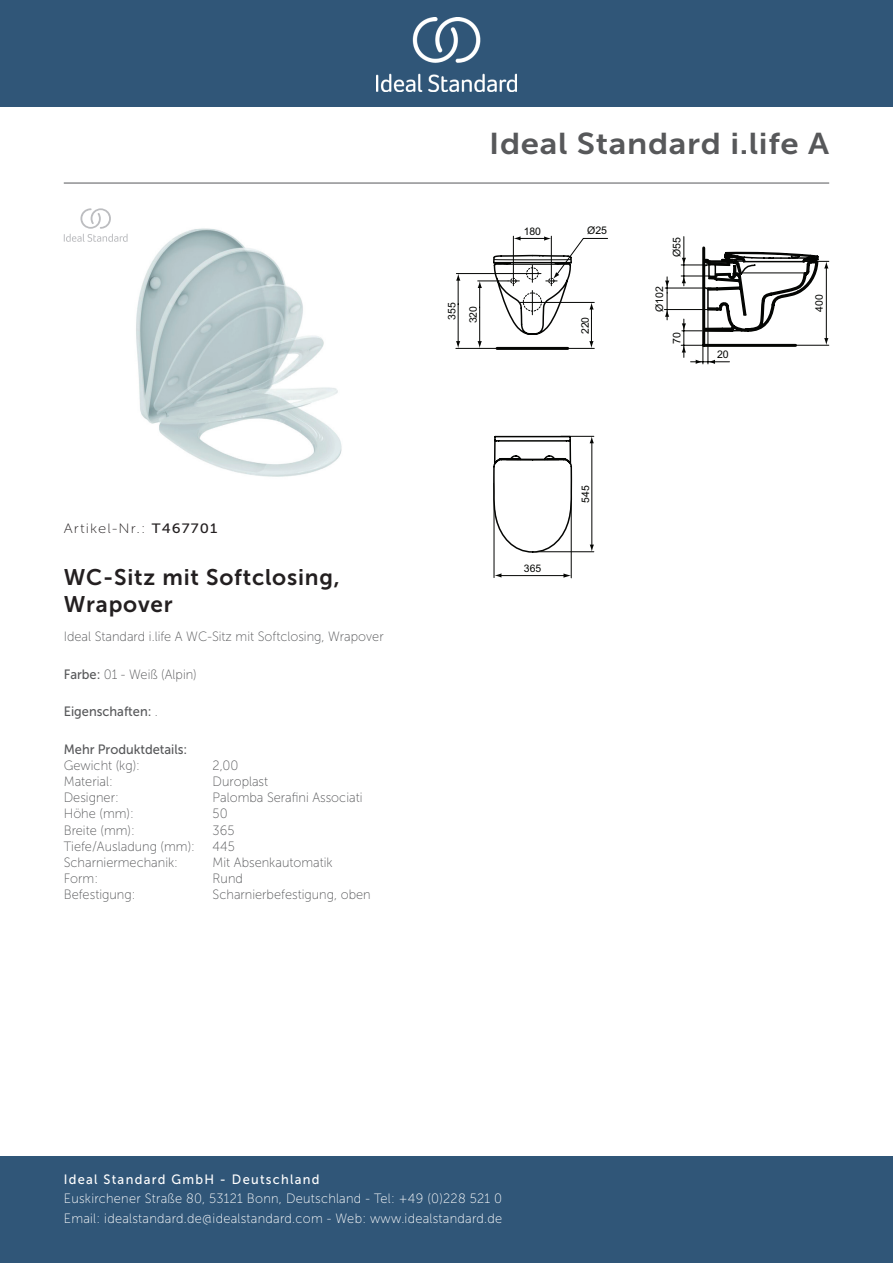
<style>
.page{position:relative;width:893px;height:1263px;background:#fff}
.page>*{position:absolute;margin:0;border:0;box-sizing:border-box;transform-origin:0 0}
._001_Produkttyp{font:30px "Museo Sans 700";letter-spacing:.02em;color:#57585a;scale:1.1 1}
.t1{font:22.5px/27px "Museo Sans 700";letter-spacing:.035em;color:#231f20}
.t2{font:13.5px/19.5px "Museo Sans 100";letter-spacing:.02em;color:#fff;scale:.95 1}
.Marketing_Descriptio{font:13.5px "Museo Sans 100";color:#57585a;scale:.95 1}
.Fixing{font:13.5px "Museo Sans 100";color:#57585a;scale:.95 1}
.Hinge_Mechanism{font:13.5px "Museo Sans 100";color:#57585a;scale:.95 1}
.Features{font:13.5px "Museo Sans 500";color:#57585a;scale:.95 1}
.Designer{font:13.5px "Museo Sans 100";color:#57585a;scale:.95 1}
.t3{font:13.5px "Museo Sans 500";letter-spacing:.1em;color:#fff;scale:.95 1}
.Depth__mm{font:13.5px "Museo Sans 100";color:#57585a;scale:.95 1}
.Colour{font:13.5px "Museo Sans 100";color:#57585a;scale:.95 1}
.t4{font:13.5px "Museo Sans 100";letter-spacing:.075em;color:#231f20;scale:1.1 1}
.Material{font:13.5px "Museo Sans 100";color:#57585a;scale:.95 1}
.Net_Weight__kg{font:13.5px "Museo Sans 100";color:#57585a;scale:.95 1}
.Width__mm{font:13.5px "Museo Sans 100";color:#57585a;scale:.95 1}
.Height__mm{font:13.5px "Museo Sans 100";color:#57585a;scale:.95 1}
.Shape{font:13.5px "Museo Sans 100";color:#57585a;scale:.95 1}
.t5{font:10.5px "Arial";color:#040503}
.t6{font:10.35px/21.6px "Arial";color:#040503;text-align:center}
.s1{font-family:"Museo Sans 500"}
.s2{font-family:"Museo Sans 100"}
</style>
<div class="page">
<div style="left:0;top:1157px;width:893px;height:106px;background:#305678"></div>
<div style="left:0;top:0;width:893px;height:107px;background:#305678"></div>
<img style="left:376px;top:18px;width:141px;height:73px">
<hr style="left:64px;top:183px;width:765px;height:1px;background:#57585a">
<img style="left:136px;top:228px;width:206px;height:249px">
<hr style="left:494px;top:483px;width:1px;height:95px;background:#040503">
<hr style="left:571px;top:490px;width:1px;height:88px;background:#040503">
<hr style="left:561px;top:436px;width:33px;height:1px;background:#040503">
<hr style="left:591px;top:441px;width:1px;height:105px;background:#040503">
<svg style="left:590px;top:436px;width:4px;height:7px"></svg>
<svg style="left:590px;top:545px;width:4px;height:6px"></svg>
<hr style="left:500px;top:575px;width:65px;height:1px;background:#040503">
<svg style="left:563px;top:573px;width:8px;height:5px"></svg>
<svg style="left:494px;top:573px;width:7px;height:4px"></svg>
<hr style="left:533px;top:551px;width:61px;height:1px;background:#040503">
<hr style="left:458px;top:304px;width:1px;height:41px;background:#040503">
<svg style="left:456px;top:274px;width:4px;height:30px"></svg>
<svg style="left:456px;top:341px;width:4px;height:7px"></svg>
<hr style="left:456px;top:273px;width:85px;height:1px;background:#040503">
<hr style="left:479px;top:307px;width:1px;height:38px;background:#040503">
<svg style="left:478px;top:282px;width:4px;height:25px"></svg>
<svg style="left:478px;top:341px;width:4px;height:7px"></svg>
<hr style="left:478px;top:281px;width:30px;height:1px;background:#040503">
<hr style="left:456px;top:348px;width:138px;height:1px;background:#040503">
<svg style="left:492px;top:236px;width:337px;height:128px"></svg>
<svg style="left:493px;top:435px;width:80px;height:118px"></svg>
<svg style="left:64px;top:208px;width:64px;height:34px"></svg>
<p class="_001_Produkttyp" style="left:489px;top:127px;width:311px">Ideal Standard i.life A</p>
<p class="t4" style="left:64px;top:521px;width:141px">Artikel-Nr.: <span class="s1">T467701</span></p>
<p class="t1" style="left:64px;top:564px;width:278px">WC-Sitz mit Softclosing,<br>Wrapover</p>
<p class="Marketing_Descriptio" style="left:64px;top:629px;width:338px">Ideal Standard i.life A WC-Sitz mit Softclosing, Wrapover</p>
<p class="Colour" style="left:64px;top:667px;width:142px"><span class="s1">Farbe:</span> 01 - Weiß (Alpin)</p>
<p class="Features" style="left:64px;top:704px;width:101px">Eigenschaften: <span class="s2">.</span></p>
<p class="Features" style="left:64px;top:741px;width:132px">Mehr Produktdetails:</p>
<p class="Net_Weight__kg" style="left:64px;top:758px;width:82px">Gewicht (kg):</p>
<p class="Net_Weight__kg" style="left:213px;top:758px;width:29px">2,00</p>
<p class="Material" style="left:64px;top:774px;width:53px">Material:</p>
<p class="Material" style="left:213px;top:774px;width:60px">Duroplast</p>
<p class="Designer" style="left:64px;top:790px;width:59px">Designer:</p>
<p class="Designer" style="left:213px;top:790px;width:159px">Palomba Serafini Associati</p>
<p class="Height__mm" style="left:64px;top:806px;width:75px">Höhe (mm):</p>
<p class="Height__mm" style="left:213px;top:806px;width:17px">50</p>
<p class="Width__mm" style="left:64px;top:823px;width:76px">Breite (mm):</p>
<p class="Width__mm" style="left:213px;top:823px;width:24px">365</p>
<p class="Depth__mm" style="left:64px;top:839px;width:140px">Tiefe/Ausladung (mm):</p>
<p class="Depth__mm" style="left:213px;top:839px;width:25px">445</p>
<p class="Hinge_Mechanism" style="left:64px;top:855px;width:122px">Scharniermechanik:</p>
<p class="Hinge_Mechanism" style="left:213px;top:855px;width:128px">Mit Absenkautomatik</p>
<p class="Shape" style="left:64px;top:871px;width:38px">Form:</p>
<p class="Shape" style="left:213px;top:871px;width:33px">Rund</p>
<p class="Fixing" style="left:64px;top:887px;width:77px">Befestigung:</p>
<p class="Fixing" style="left:213px;top:887px;width:168px">Scharnierbefestigung, oben</p>
<p class="t6" style="left:441px;top:323px;width:23px;rotate:-90deg">355<br>320</p>
<p class="t6" style="left:524px;top:220px;width:19px">180</p>
<p class="t5" style="left:587px;top:223px;width:21px">Ø25</p>
<p class="t6" style="left:574px;top:334px;width:19px;rotate:-90deg">220</p>
<p class="t5" style="left:669px;top:257px;width:21px;rotate:-90deg">Ø55</p>
<p class="t5" style="left:652px;top:312px;width:27px;rotate:-90deg">Ø102</p>
<p class="t5" style="left:670px;top:344px;width:13px;rotate:-90deg">70</p>
<p class="t5" style="left:717px;top:347px;width:13px">20</p>
<p class="t6" style="left:524px;top:558px;width:19px">365</p>
<p class="t6" style="left:575px;top:503px;width:19px;rotate:-90deg">545</p>
<p class="t6" style="left:808px;top:312px;width:19px;rotate:-90deg">400</p>
<p class="t3" style="left:64px;top:1172px;width:271px">Ideal Standard GmbH - Deutschland</p>
<p class="t2" style="left:64px;top:1189px;width:463px">Euskirchener Straße 80, 53121 Bonn, Deutschland - Tel: +49 (0)228 521 0<br>Email: idealstandard.de@idealstandard.com - Web: www.idealstandard.de</p>
</div>
